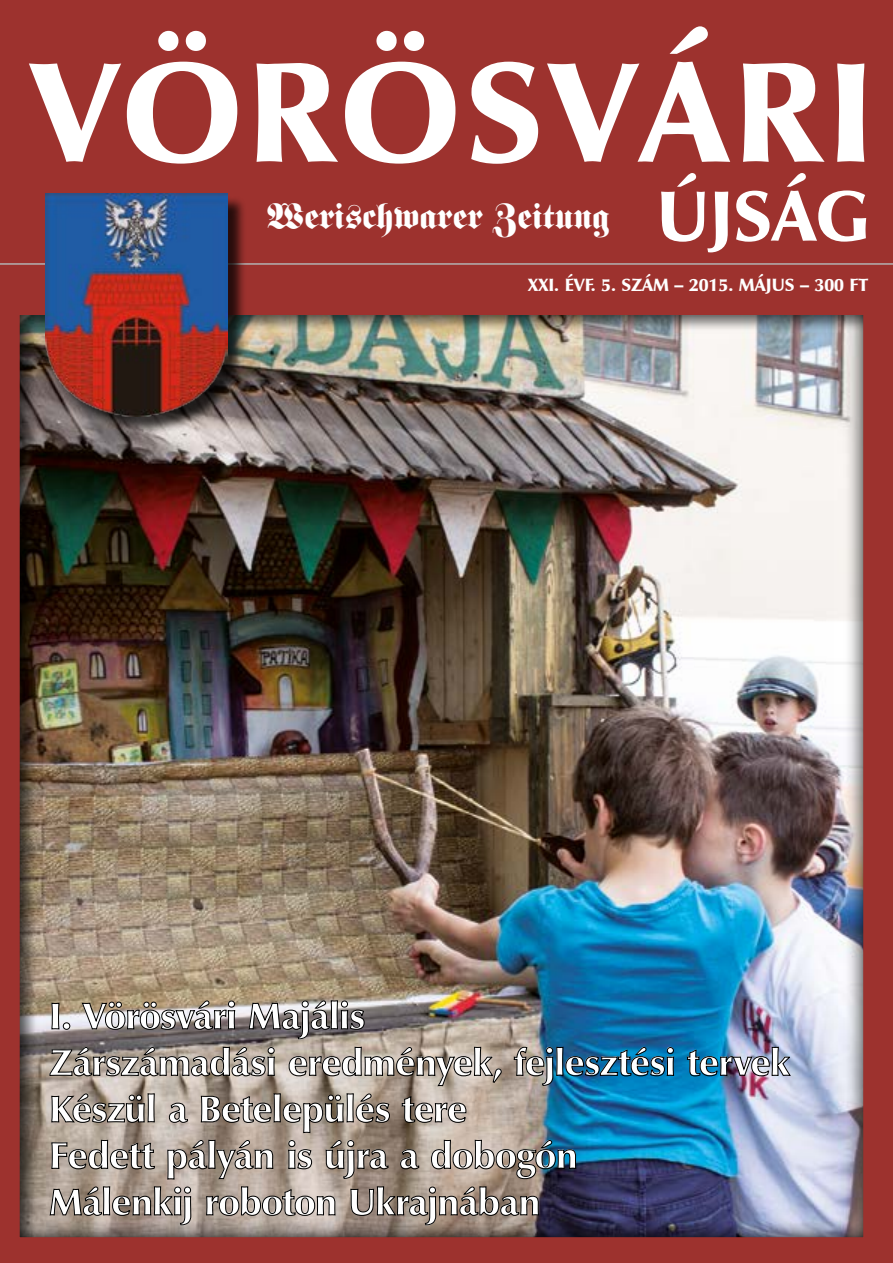
<style>
.page{position:relative;width:893px;height:1263px;background:#fff}
.page>*{position:absolute;margin:0;border:0;box-sizing:border-box;transform-origin:0 0}
.t1{font:144px "H Zapf Humanist 601 Ultra BT";letter-spacing:.035em;color:#fff}
.t2{font:37.5px/46.5px "H Zapf Humanist 601 Ultra BT";letter-spacing:-.015em;color:#fff}
.t3{font:36px "H Frankenstein";color:#fff}
.t4{font:18px "H Zapf Humanist 601 Ultra BT";color:#fff}
.s1{font-family:"H Zapf Humanist 601 Ultra BT";font-size:72px}
</style>
<div class="page">
<img style="left:0;top:315px;width:893px;height:948px">
<div style="left:0;top:0;width:893px;height:315px;background:#9d322e"></div>
<hr style="left:0;top:263px;width:893px;height:2px;background:#b3b2b2">
<img style="left:687px;top:1046px;width:104px;height:55px">
<img style="left:49px;top:932px;width:625px;height:309px">
<div style="left:48px;top:196px;width:198px;height:239px;background:#000;opacity:.75"></div>
<img style="left:46px;top:193px;width:181px;height:224px">
<h1 class="t1" style="left:31px;top:23px;width:845px">VÖRÖSVÁRI</h1>
<p class="t3" style="left:267px;top:196px;width:604px">Werischwarer Zeitung <span class="s1">ÚJSÁG</span></p>
<p class="t4" style="left:528px;top:273px;width:342px">XXI. ÉVF. 5. SZÁM – 2015. MÁJUS – 300 FT</p>
<p class="t2" style="left:49px;top:993px;width:743px">I. Vörösvári Majális<br>Zárszámadási eredmények, fejlesztési tervek<br>Készül a Betelepülés tere<br>Fedett pályán is újra a dobogón<br>Málenkij roboton Ukrajnában</p>
</div>
